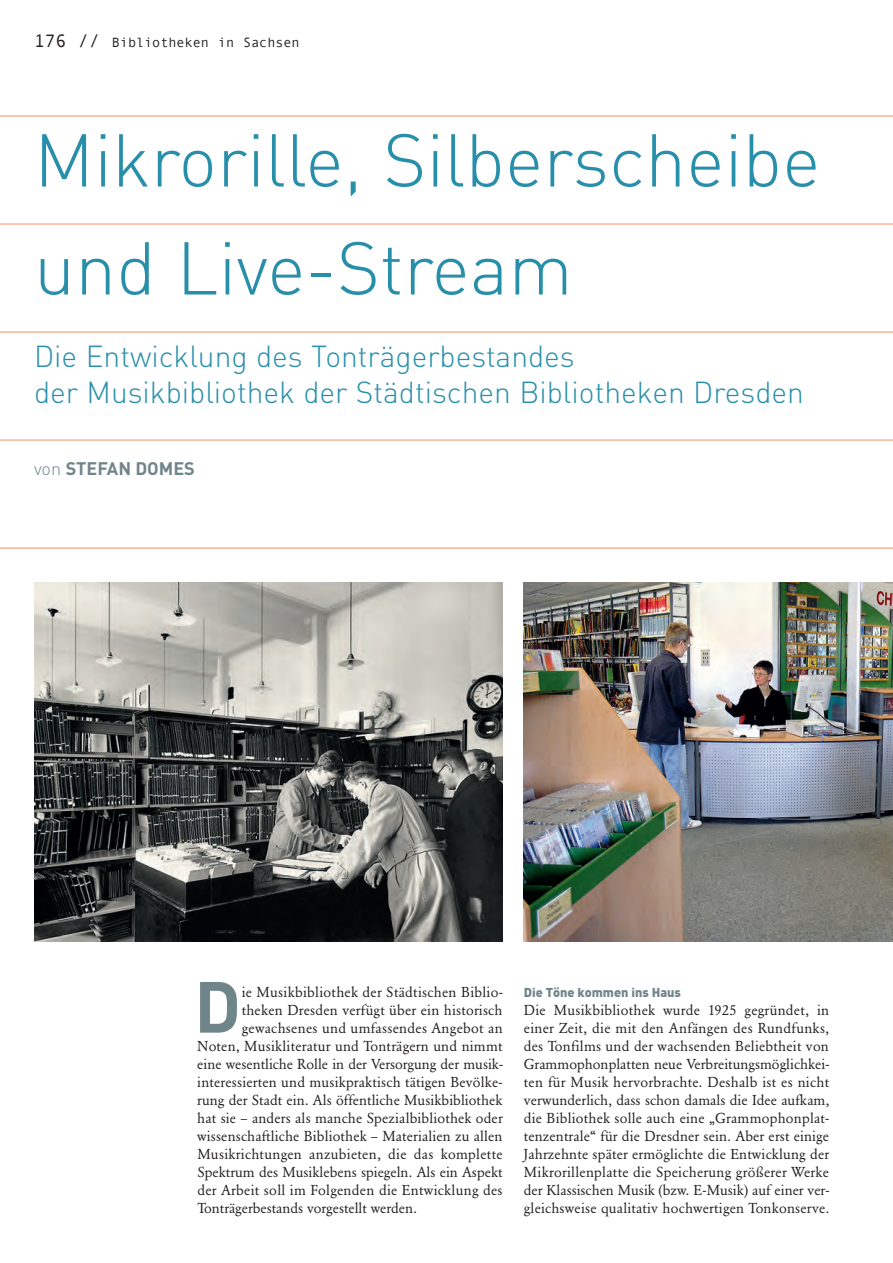
<style>
.page{position:relative;width:893px;height:1263px;background:#fff}
.page>*{position:absolute;margin:0;border:0;box-sizing:border-box;transform-origin:0 0}
.t1{font:300 73.5px/108px "DIN";color:#288fab}
.t2{font:700 71.25px "DIN";color:#70858a}
.t3{font:300 30px/36px "DIN";color:#288fab}
.t4{font:700 18px "DIN";color:#70858a}
.t5{font:14.25px/18px "Garamond BQ";letter-spacing:.015em;color:#231f20;text-align:justify}
.t6{font:13.5px "Andale Mono";color:#231f20}
.t7{font:900 12.75px "DIN";color:#70858a}
.s1{font-size:18px}
.s2{font-weight:300}
</style>
<div class="page">
<hr style="left:0;top:115px;width:893px;height:2px;background:#f9b49a">
<hr style="left:0;top:223px;width:893px;height:2px;background:#f9b49a">
<hr style="left:0;top:331px;width:893px;height:2px;background:#f9b49a">
<hr style="left:0;top:439px;width:893px;height:2px;background:#f9b49a">
<hr style="left:0;top:547px;width:893px;height:2px;background:#f9b49a">
<img style="left:34px;top:582px;width:469px;height:360px">
<img style="left:524px;top:582px;width:368px;height:360px">
<p class="t6" style="left:34px;top:34px;width:267px"><span class="s1">176 //</span> Bibliotheken in Sachsen</p>
<h1 class="t1" style="left:34px;top:115px;width:788px">Mikrorille, Silberscheibe und Live-Stream</h1>
<h3 class="t3" style="left:34px;top:341px;width:771px">Die Entwicklung des Tonträgerbestandes<br>der Musikbibliothek der Städtischen Bibliotheken Dresden</h3>
<p class="t4" style="left:34px;top:462px;width:162px"><span class="s2">von</span> STEFAN DOMES</p>
<h2 class="t2" style="left:194px;top:982px;width:48px">D</h2>
<p class="t5" style="left:242px;top:983px;width:262px">ie Musikbibliothek der Städtischen Biblio-</p>
<p class="t5" style="left:242px;top:1001px;width:262px">theken Dresden verfügt über ein historisch</p>
<p class="t5" style="left:242px;top:1019px;width:262px">gewachsenes und umfassendes Angebot an</p>
<p class="t5" style="left:197px;top:1037px;width:307px">Noten, Musikliteratur und Tonträgern und nimmt</p>
<p class="t5" style="left:197px;top:1055px;width:307px">eine wesentliche Rolle in der Versorgung der musik-</p>
<p class="t5" style="left:197px;top:1073px;width:307px">interessierten und musikpraktisch tätigen Bevölke-</p>
<p class="t5" style="left:197px;top:1091px;width:306px">rung der Stadt ein. Als öffentliche Musikbibliothek</p>
<p class="t5" style="left:197px;top:1109px;width:307px">hat sie – anders als manche Spezialbibliothek oder</p>
<p class="t5" style="left:197px;top:1127px;width:307px">wissenschaftliche Bibliothek – Materialien zu allen</p>
<p class="t5" style="left:197px;top:1145px;width:307px">Musikrichtungen anzubieten, die das komplette</p>
<p class="t5" style="left:197px;top:1163px;width:307px">Spektrum des Musiklebens spiegeln. Als ein Aspekt</p>
<p class="t5" style="left:197px;top:1181px;width:307px">der Arbeit soll im Folgenden die Entwicklung des</p>
<p class="t5" style="left:197px;top:1199px;width:221px">Tonträgerbestands vorgestellt werden.</p>
<p class="t7" style="left:524px;top:987px;width:159px">Die Töne kommen ins Haus</p>
<p class="t5" style="left:524px;top:1001px;width:307px">Die Musikbibliothek wurde 1925 gegründet, in einer Zeit, die mit den Anfängen des Rundfunks, des Tonfilms und der wachsenden Beliebtheit von Grammophonplatten neue Verbreitungsmöglichkei&shy;ten für Musik hervorbrachte. Deshalb ist es nicht verwunderlich, dass schon damals die Idee aufkam, die Bibliothek solle auch eine „Grammophonplat&shy;tenzentrale“ für die Dresdner sein. Aber erst einige Jahrzehnte später ermöglichte die Entwicklung der Mikrorillenplatte die Speicherung größerer Werke der Klassischen Musik (bzw. E-Musik) auf einer ver&shy;gleichsweise qualitativ hochwertigen Tonkonserve.</p>
</div>
